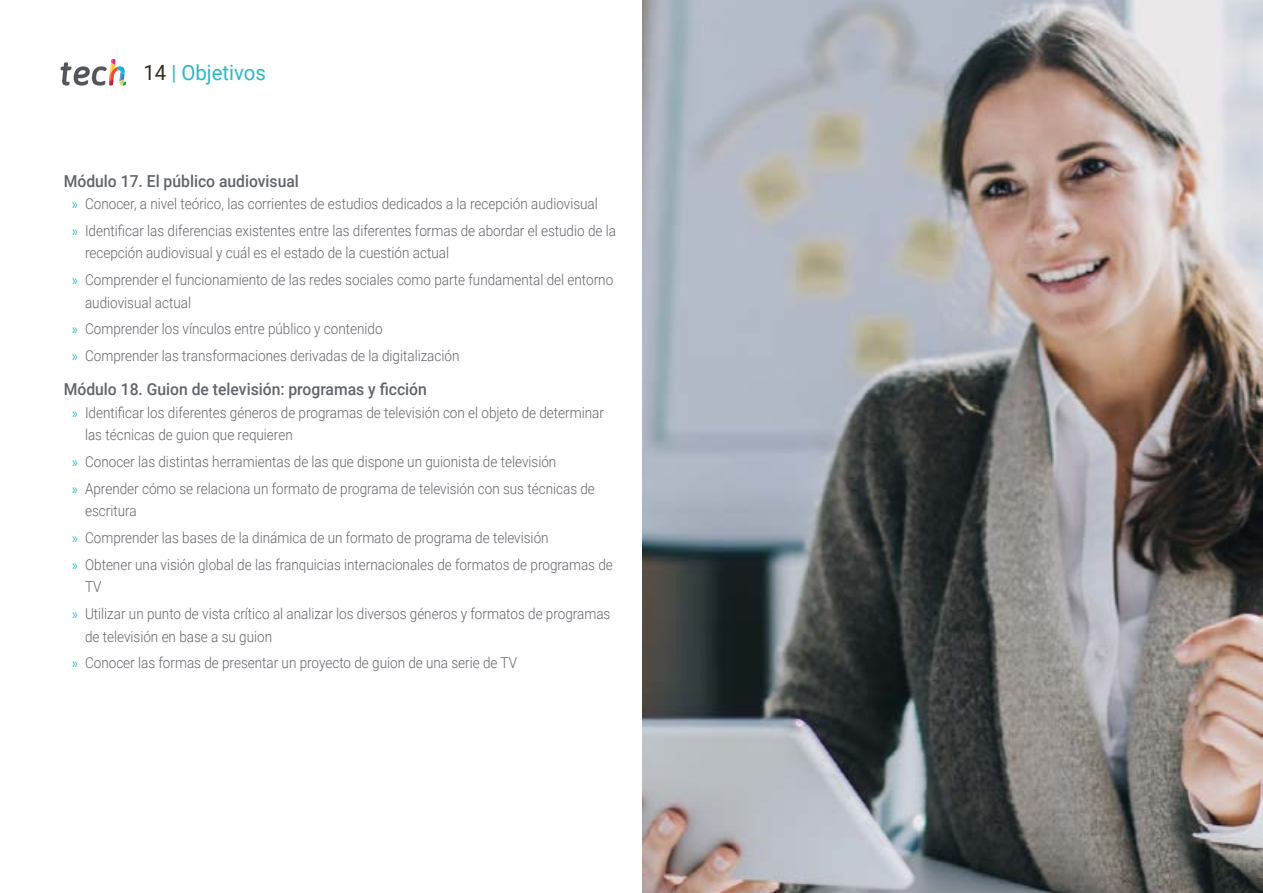
<style>
.page{position:relative;width:1263px;height:893px;background:#fff}
.page>*{position:absolute;margin:0;border:0;box-sizing:border-box;transform-origin:0 0}
.t1{font:21px "Roboto";color:#2db8c5}
.t2{font:500 16.5px "Roboto";color:#61646a;scale:.95 1}
.t3{font:300 15px/26.7px "Roboto";color:#61646a;scale:.9 1}
.s1{color:#312e20}
.s2{font-family:"Myriad Pro";font-weight:400;color:#2db8c5}
</style>
<div class="page">
<img style="left:642px;top:0;width:621px;height:893px">
<svg style="left:61px;top:59px;width:65px;height:27px"></svg>
<h1 class="t1" style="left:144px;top:57px;width:124px"><span class="s1">14</span> | Objetivos</h1>
<p class="t2" style="left:64px;top:169px;width:249px">Módulo 17. El público audiovisual</p>
<p class="t3" style="left:72px;top:190px;width:606px"><span class="s2">»</span> Conocer, a nivel teórico, las corrientes de estudios dedicados a la recepción audiovisual<br><span class="s2">»</span> Identificar las diferencias existentes entre las diferentes formas de abordar el estudio de la</p>
<p class="t3" style="left:72px;top:239px;width:602px;text-indent:13px">recepción audiovisual y cuál es el estado de la cuestión actual<br><span class="s2">»</span> Comprender el funcionamiento de las redes sociales como parte fundamental del entorno</p>
<p class="t3" style="left:72px;top:288px;width:432px;text-indent:13px">audiovisual actual<br><span class="s2">»</span> Comprender los vínculos entre público y contenido<br><span class="s2">»</span> Comprender las transformaciones derivadas de la digitalización</p>
<p class="t2" style="left:64px;top:378px;width:384px">Módulo 18. Guion de televisión: programas y ficción</p>
<p class="t3" style="left:85px;top:401px;width:578px;line-height:22.5px;text-indent:-13px"><span class="s2">»</span> Identificar los diferentes géneros de programas de televisión con el objeto de determinar las técnicas de guion que requieren</p>
<p class="t3" style="left:72px;top:448px;width:582px"><span class="s2">»</span> Conocer las distintas herramientas de las que dispone un guionista de televisión<br><span class="s2">»</span> Aprender cómo se relaciona un formato de programa de televisión con sus técnicas de</p>
<p class="t3" style="left:72px;top:497px;width:602px;text-indent:13px">escritura<br><span class="s2">»</span> Comprender las bases de la dinámica de un formato de programa de televisión<br><span class="s2">»</span> Obtener una visión global de las franquicias internacionales de formatos de programas de</p>
<p class="t3" style="left:72px;top:573px;width:599px;text-indent:13px">TV<br><span class="s2">»</span> Utilizar un punto de vista crítico al analizar los diversos géneros y formatos de programas</p>
<p class="t3" style="left:72px;top:622px;width:496px;text-indent:13px">de televisión en base a su guion<br><span class="s2">»</span> Conocer las formas de presentar un proyecto de guion de una serie de TV</p>
</div>
